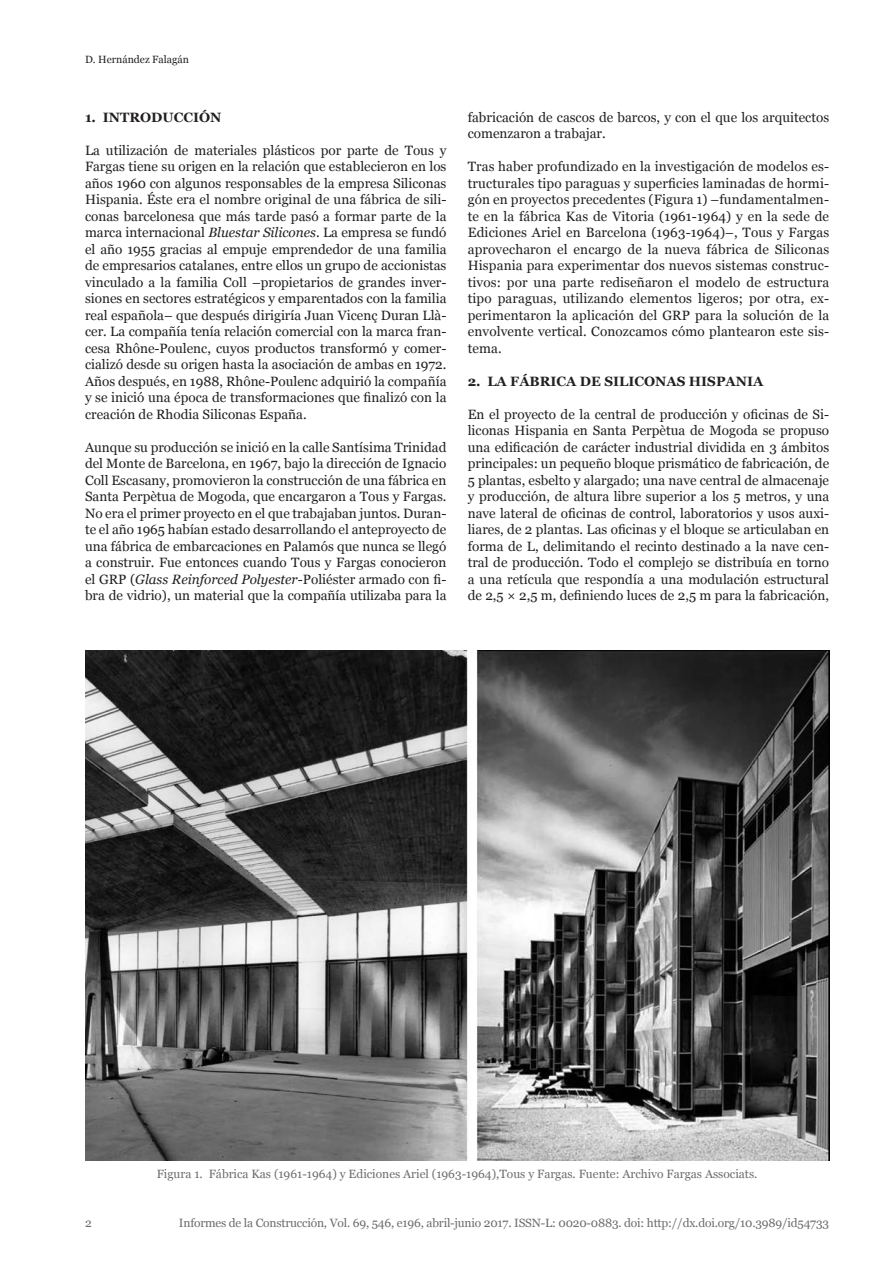
<style>
.page{position:relative;width:893px;height:1263px;background:#fff}
.page>*{position:absolute;margin:0;border:0;box-sizing:border-box;transform-origin:0 0}
.t1{font:13.5px/16.5px "Georgia";color:#231f20;text-align:justify}
.t2{font:700 13.5px "Georgia";color:#231f20}
.t3{font:12px "Georgia";color:#6c6d70}
.t4{font:10.5px "Georgia";color:#231f20}
.s1{font-style:italic}
</style>
<div class="page">
<img style="left:85px;top:650px;width:744px;height:510px">
<p class="t4" style="left:85px;top:54px;width:105px">D. Hernández Falagán</p>
<p class="t2" style="left:85px;top:109px;width:138px">1. INTRODUCCIÓN</p>
<p class="t1" style="left:85px;top:142px;width:363px">La utilización de materiales plásticos por parte de Tous y Fargas tiene su origen en la relación que establecieron en los años 1960 con algunos responsables de la empresa Siliconas Hispania. Éste era el nombre original de una fábrica de sili&shy;conas barcelonesa que más tarde pasó a formar parte de la marca internacional <span class="s1">Bluestar Silicones</span>. La empresa se fundó el año 1955 gracias al empuje emprendedor de una familia de empresarios catalanes, entre ellos un grupo de accionistas vinculado a la familia Coll –propietarios de grandes inver&shy;siones en sectores estratégicos y emparentados con la familia real española– que después dirigiría Juan Vicenç Duran Llà&shy;cer. La compañía tenía relación comercial con la marca fran&shy;cesa Rhône-Poulenc, cuyos productos transformó y comer&shy;cializó desde su origen hasta la asociación de ambas en 1972.<br>Años después, en 1988, Rhône-Poulenc adquirió la compañía y se inició una época de transformaciones que finalizó con la creación de Rhodia Siliconas España.</p>
<p class="t1" style="left:85px;top:439px;width:363px">Aunque su producción se inició en la calle Santísima Trinidad del Monte de Barcelona, en 1967, bajo la dirección de Ignacio Coll Escasany, promovieron la construcción de una fábrica en Santa Perpètua de Mogoda, que encargaron a Tous y Fargas.<br>No era el primer proyecto en el que trabajaban juntos. Duran&shy;te el año 1965 habían estado desarrollando el anteproyecto de una fábrica de embarcaciones en Palamós que nunca se llegó a construir. Fue entonces cuando Tous y Fargas conocieron el GRP (<span class="s1">Glass Reinforced Polyester</span>-Poliéster armado con fi&shy;bra de vidrio), un material que la compañía utilizaba para la</p>
<p class="t1" style="left:468px;top:109px;width:363px">fabricación de cascos de barcos, y con el que los arquitectos comenzaron a trabajar.</p>
<p class="t1" style="left:468px;top:158px;width:363px">Tras haber profundizado en la investigación de modelos es&shy;tructurales tipo paraguas y superficies laminadas de hormi&shy;gón en proyectos precedentes (Figura 1) –fundamentalmen&shy;te en la fábrica Kas de Vitoria (1961-1964) y en la sede de Ediciones Ariel en Barcelona (1963-1964)–, Tous y Fargas aprovecharon el encargo de la nueva fábrica de Siliconas Hispania para experimentar dos nuevos sistemas construc&shy;tivos: por una parte rediseñaron el modelo de estructura tipo paraguas, utilizando elementos ligeros; por otra, ex&shy;perimentaron la aplicación del GRP para la solución de la envolvente vertical. Conozcamos cómo plantearon este sis&shy;tema.</p>
<p class="t2" style="left:468px;top:373px;width:297px">2. LA FÁBRICA DE SILICONAS HISPANIA</p>
<p class="t1" style="left:468px;top:406px;width:363px">En el proyecto de la central de producción y oficinas de Si&shy;liconas Hispania en Santa Perpètua de Mogoda se propuso una edificación de carácter industrial dividida en 3 ámbitos principales: un pequeño bloque prismático de fabricación, de 5 plantas, esbelto y alargado; una nave central de almacenaje y producción, de altura libre superior a los 5 metros, y una nave lateral de oficinas de control, laboratorios y usos auxi&shy;liares, de 2 plantas. Las oficinas y el bloque se articulaban en forma de L, delimitando el recinto destinado a la nave cen&shy;tral de producción. Todo el complejo se distribuía en torno a una retícula que respondía a una modulación estructural de 2,5 × 2,5 m, definiendo luces de 2,5 m para la fabricación,</p>
<p class="t3" style="left:85px;top:1216px;width:8px">2</p>
<p class="t3" style="left:157px;top:1167px;width:602px">Figura 1. Fábrica Kas (1961-1964) y Ediciones Ariel (1963-1964),Tous y Fargas. Fuente: Archivo Fargas Associats.</p>
<p class="t3" style="left:179px;top:1216px;width:652px">Informes de la Construcción, Vol. 69, 546, e196, abril-junio 2017. ISSN-L: 0020-0883. doi: http://dx.doi.org/10.3989/id54733</p>
</div>
